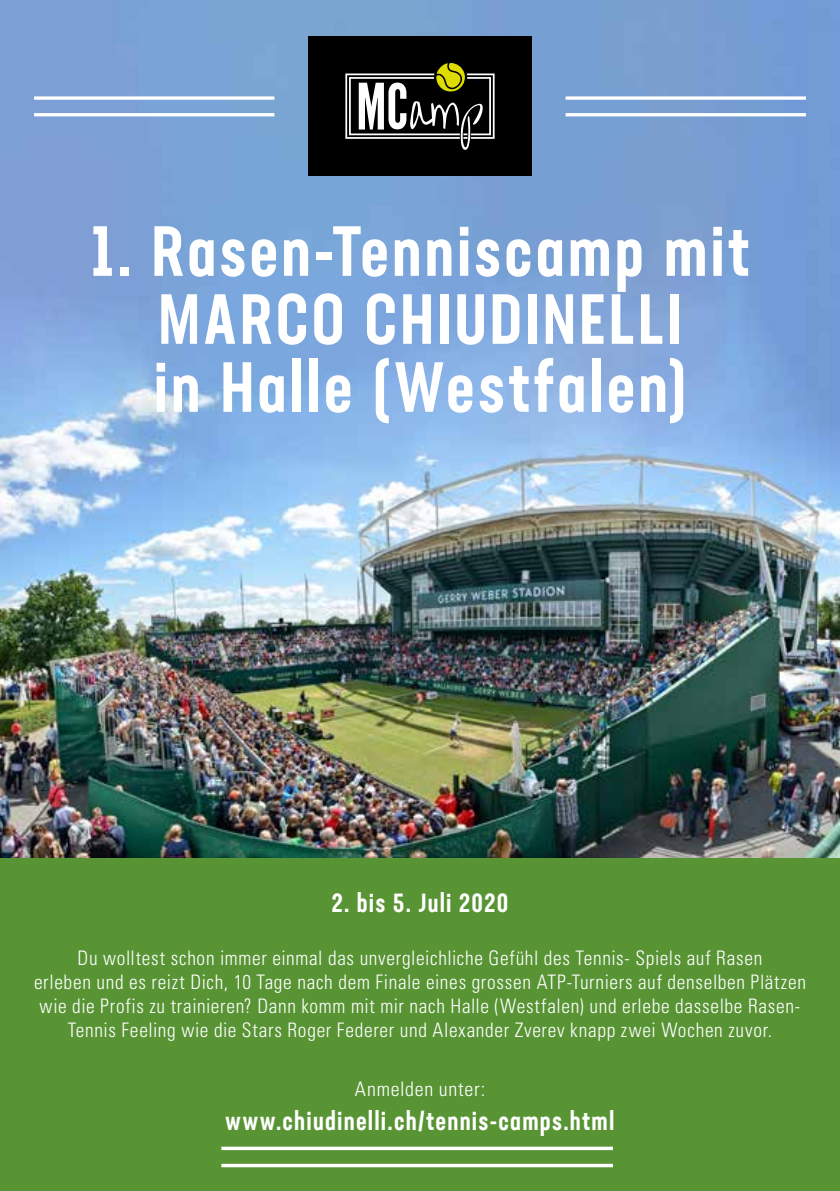
<style>
.page{position:relative;width:840px;height:1191px;background:#fff}
.page>*{position:absolute;margin:0;border:0;box-sizing:border-box;transform-origin:0 0}
.t1{font:500 70px/68px "Neusa Next Std Compact";letter-spacing:.04em;color:#fff;text-align:center}
.t2{font:500 26px "Neusa Next Std Compact";letter-spacing:.05em;color:#fff}
.t3{font:300 condensed 20px/24px "Univers LT Std";letter-spacing:.035em;color:#fff;text-align:center}
</style>
<div class="page">
<img style="left:0;top:0;width:839px;height:858px">
<div style="left:0;top:858px;width:839px;height:333px;background:#589434"></div>
<svg style="left:34px;top:96px;width:240px;height:4px"></svg>
<hr style="left:34px;top:113px;width:240px;height:3px;background:#fff">
<svg style="left:565px;top:96px;width:240px;height:4px"></svg>
<hr style="left:565px;top:113px;width:240px;height:3px;background:#fff">
<svg style="left:221px;top:1146px;width:391px;height:4px;fill:#fff"></svg>
<svg style="left:221px;top:1163px;width:391px;height:4px;fill:#fff"></svg>
<div style="left:308px;top:36px;width:223px;height:140px;background:#000"></div>
<svg style="left:345px;top:63px;width:149px;height:87px"></svg>
<h1 class="t1" style="left:91px;top:216px;width:659px">1. Rasen-Tenniscamp mit<br>MARCO CHIUDINELLI<br>in Halle (Westfalen)</h1>
<h2 class="t2" style="left:331px;top:887px;width:178px">2. bis 5. Juli 2020</h2>
<p class="t3" style="left:34px;top:945px;width:773px">Du wolltest schon immer einmal das unvergleichliche Gefühl des Tennis- Spiels auf Rasen<br>erleben und es reizt Dich, 10 Tage nach dem Finale eines grossen ATP-Turniers auf denselben Plätzen wie die Profis zu trainieren? Dann komm mit mir nach Halle (Westfalen) und erlebe dasselbe Rasen-Tennis Feeling wie die Stars Roger Federer und Alexander Zverev knapp zwei Wochen zuvor.</p>
<p class="t3" style="left:354px;top:1077px;width:132px">Anmelden unter:</p>
<h2 class="t2" style="left:225px;top:1104px;width:390px">www.chiudinelli.ch/tennis-camps.html</h2>
</div>
